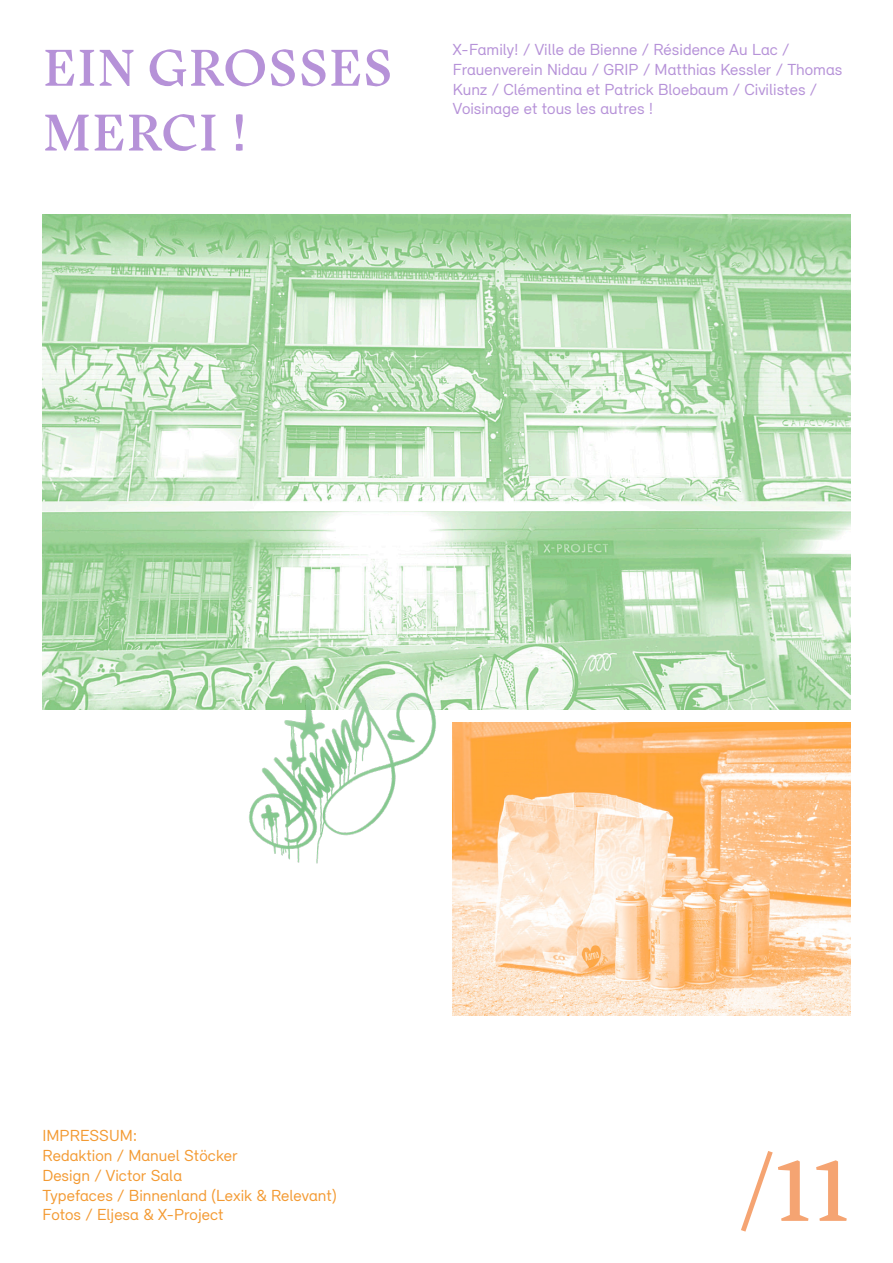
<style>
.page{position:relative;width:893px;height:1263px;background:#fff}
.page>*{position:absolute;margin:0;border:0;box-sizing:border-box;transform-origin:0 0}
.t1{font:500 90px "Lexik";color:#f49a62}
.t2{font:500 54px/64.8px "Lexik";color:#b692d8}
.t3{font:16.5px/19.8px "Relevant";color:#b692d8}
.t4{font:16.5px/19.8px "Relevant";color:#f28f1c}
</style>
<div class="page">
<img style="left:453px;top:722px;width:397px;height:294px">
<img style="left:43px;top:215px;width:807px;height:495px">
<img style="left:239px;top:670px;width:201px;height:194px">
<p class="t2" style="left:43px;top:37px;width:352px">EIN GROSSES<br>MERCI !</p>
<p class="t3" style="left:453px;top:39px;width:391px">X-Family! / Ville de Bienne / Résidence Au Lac / Frauenverein Nidau / GRIP / Matthias Kessler / Thomas Kunz / Clémentina et Patrick Bloebaum / Civilistes / Voisinage et tous les autres !</p>
<p class="t4" style="left:43px;top:1125px;width:296px">IMPRESSUM:<br>Redaktion / Manuel Stöcker<br>Design / Victor Sala<br>Typefaces / Binnenland (Lexik &amp; Relevant)<br>Fotos / Eljesa &amp; X-Project</p>
<h1 class="t1" style="left:740px;top:1142px;width:112px">/11</h1>
</div>
